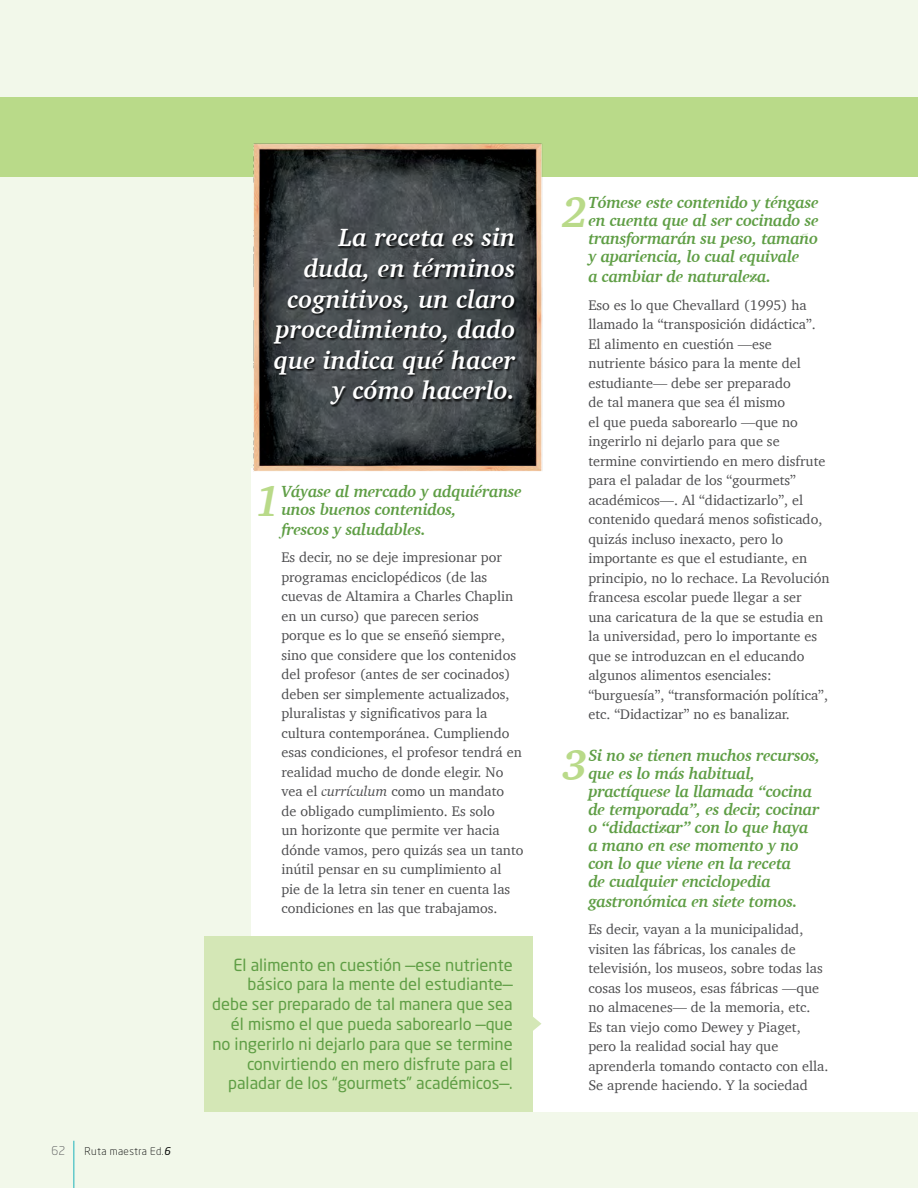
<style>
.page{position:relative;width:918px;height:1188px;background:#f2f8ea}
.page>*{position:absolute;margin:0;border:0;box-sizing:border-box;transform-origin:0 0}
.t1{font:italic 700 43.65px "Charter";color:#b9da89}
.t2{font:italic 700 25.5px/30.6px "Charter";color:#fff;text-align:right}
.t3{font:italic 700 16.5px/18px "Charter";letter-spacing:-.02em;color:#5f9e45}
.t4{font:16.5px/19.8px "Neo Sans Pro";color:#5f9e45;text-align:right}
.t5{font:14.25px/19.5px "Charter";color:#4d4d4f}
.t6{font:300 12px "Neo Sans Pro";color:#58595b}
.t7{font:300 10.5px "Neo Sans Pro";letter-spacing:.04em;color:#000}
.s1{font-weight:400;font-style:italic}
.s2{font-style:italic}
</style>
<div class="page">
<div style="left:252px;top:468px;width:281px;height:624px;background:#fff"></div>
<div style="left:533px;top:177px;width:385px;height:935px;background:#fff"></div>
<div style="left:0;top:98px;width:918px;height:79px;background:#b9da89"></div>
<img style="left:251px;top:143px;width:292px;height:331px">
<div style="left:274px;top:229px;width:244px;height:178px;background:#000;opacity:.75"></div>
<div style="left:204px;top:936px;width:328px;height:176px;background:#d4e7b6"></div>
<svg style="left:532px;top:1015px;width:9px;height:18px"></svg>
<hr style="left:73px;top:1141px;width:1px;height:47px;background:#1db2bb">
<p class="t6" style="left:52px;top:1144px;width:15px">62</p>
<p class="t7" style="left:85px;top:1144px;width:87px">Ruta maestra Ed.<span class="s1">6</span></p>
<h2 class="t2" style="left:274px;top:222px;width:243px">La receta es sin duda, en términos cognitivos, un claro procedimiento, dado que indica qué hacer y cómo hacerlo.</h2>
<p class="t3" style="left:281px;top:482px;width:242px">Váyase al mercado y adquiéranse unos buenos contenidos,</p>
<p class="t3" style="left:281px;top:520px;width:146px">frescos y saludables.</p>
<p class="t5" style="left:281px;top:548px;width:244px">Es decir, no se deje impresionar por programas enciclopédicos (de las cuevas de Altamira a Charles Chaplin en un curso) que parecen serios porque es lo que se enseñó siempre, sino que considere que los contenidos del profesor (antes de ser cocinados) deben ser simplemente actualizados, pluralistas y significativos para la cultura contemporánea. Cumpliendo esas condiciones, el profesor tendrá en realidad mucho de donde elegir. No vea el <span class="s2">currículum</span> como un mandato<br>de obligado cumplimiento. Es solo<br>un horizonte que permite ver hacia dónde vamos, pero quizás sea un tanto inútil pensar en su cumplimiento al pie de la letra sin tener en cuenta las condiciones en las que trabajamos.</p>
<h1 class="t1" style="left:255px;top:463px;width:27px">1</h1>
<p class="t4" style="left:212px;top:954px;width:302px">El alimento en cuestión —ese nutriente básico para la mente del estudiante— debe ser preparado de tal manera que sea él mismo el que pueda saborearlo —que no ingerirlo ni dejarlo para que se termine convirtiendo en mero disfrute para el paladar de los “gourmets” académicos—.</p>
<p class="t3" style="left:588px;top:194px;width:232px;text-align:justify">Tómese este contenido y téngase en cuenta que al ser cocinado se transformarán su peso, tamaño y apariencia, lo cual equivale</p>
<p class="t3" style="left:588px;top:267px;width:184px">a cambiar de naturaleza.</p>
<p class="t5" style="left:588px;top:295px;width:243px">Eso es lo que Chevallard (1995) ha llamado la “transposición didáctica”.<br>El alimento en cuestión —ese nutriente básico para la mente del estudiante— debe ser preparado<br>de tal manera que sea él mismo<br>el que pueda saborearlo —que no ingerirlo ni dejarlo para que se termine convirtiendo en mero disfrute para el paladar de los “gourmets” académicos—. Al “didactizarlo”, el contenido quedará menos sofisticado, quizás incluso inexacto, pero lo importante es que el estudiante, en principio, no lo rechace. La Revolución francesa escolar puede llegar a ser<br>una caricatura de la que se estudia en la universidad, pero lo importante es que se introduzcan en el educando algunos alimentos esenciales: “burguesía”, “transformación política”, etc. “Didactizar” no es banalizar.</p>
<h1 class="t1" style="left:562px;top:175px;width:27px">2</h1>
<p class="t3" style="left:588px;top:746px;width:233px">Si no se tienen muchos recursos, que es lo más habitual, practíquese la llamada “cocina de temporada”, es decir, cocinar o “didactizar” con lo que haya a mano en ese momento y no con lo que viene en la receta<br>de cualquier enciclopedia</p>
<p class="t3" style="left:588px;top:892px;width:211px">gastronómica en siete tomos.</p>
<p class="t5" style="left:588px;top:920px;width:241px">Es decir, vayan a la municipalidad, visiten las fábricas, los canales de televisión, los museos, sobre todas las cosas los museos, esas fábricas —que no almacenes— de la memoria, etc.<br>Es tan viejo como Dewey y Piaget, pero la realidad social hay que aprenderla tomando contacto con ella.<br>Se aprende haciendo. Y la sociedad</p>
<h1 class="t1" style="left:562px;top:727px;width:27px">3</h1>
</div>
